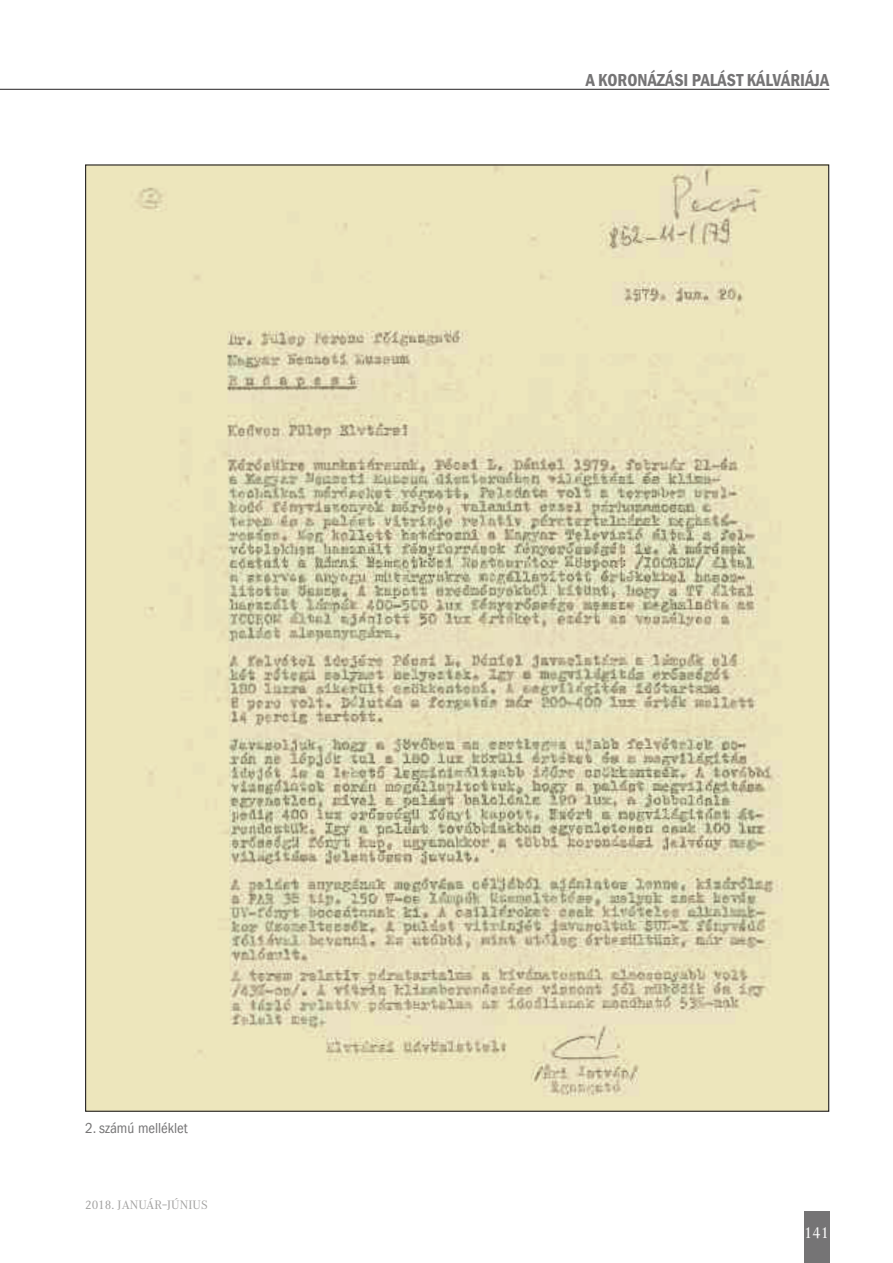
<style>
.page{position:relative;width:893px;height:1263px;background:#fff}
.page>*{position:absolute;margin:0;border:0;box-sizing:border-box;transform-origin:0 0}
.t1{font:600 condensed 18px "Franklin Gothic";color:#757475}
.t2{font:condensed 15px "ITC Franklin Gothic Std";color:#757475}
.t3{font:15px "Corporate A";color:#fff}
.t4{font:12px "Corporate A";letter-spacing:.01em;color:#a1a09f}
</style>
<div class="page">
<div style="left:804px;top:1212px;width:25px;height:51px;background:#757475"></div>
<hr style="left:0;top:89px;width:829px;height:1px;background:#252324">
<img style="left:87px;top:166px;width:740px;height:944px">
<p class="t1" style="left:586px;top:69px;width:245px">A KORONÁZÁSI PALÁST KÁLVÁRIÁJA</p>
<p class="t2" style="left:85px;top:1119px;width:104px">2. számú melléklet</p>
<p class="t4" style="left:85px;top:1198px;width:124px">2018. JANUÁR–JÚNIUS</p>
<p class="t3" style="left:804px;top:1225px;width:26px">141</p>
</div>
